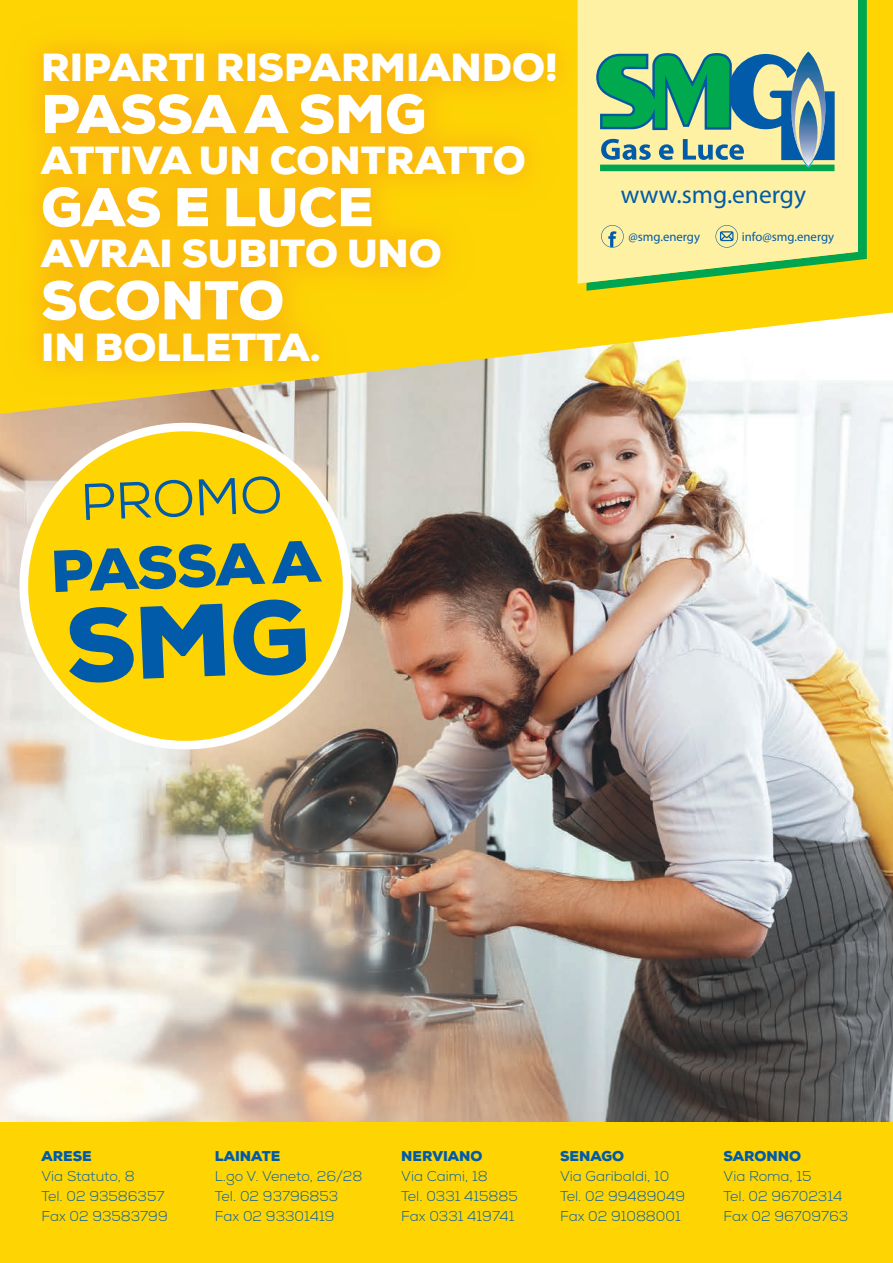
<style>
.page{position:relative;width:893px;height:1263px;background:#fff}
.page>*{position:absolute;margin:0;border:0;box-sizing:border-box;transform-origin:0 0}
.t1{font:900 58.95px "Nexa";color:#015ba8}
.t2{font:900 54.45px "Nexa";color:#fff}
.t3{font:51.3px "Nexa";color:#015ba8}
.t4{font:900 39.15px "Nexa";color:#fff}
.t5{font:25.35px "Myriad Pro";color:#015ba8}
.t6{font:300 14.25px/20.1px "Nexa";color:#015ba8}
.t7{font:900 14.25px "Nexa";color:#015ba8}
.t8{font:12.9px "Myriad Pro";color:#015ba8}
</style>
<div class="page">
<img style="left:0;top:414px;width:893px;height:709px">
<div style="left:0;top:1123px;width:893px;height:140px;background:#fed503"></div>
<svg style="left:0;top:0;width:893px;height:414px"></svg>
<img style="left:0;top:5px;width:601px;height:411px">
<svg style="left:16px;top:419px;width:339px;height:334px;background:#daccbe"></svg>
<svg style="left:25px;top:428px;width:321px;height:316px;background:#f6d743"></svg>
<svg style="left:586px;top:0;width:281px;height:291px;background:#71ba2c"></svg>
<svg style="left:578px;top:0;width:280px;height:284px;background:#f4ec98"></svg>
<svg style="left:595px;top:52px;width:240px;height:119px;background:#71b18e"></svg>
<svg style="left:601px;top:225px;width:23px;height:23px"></svg>
<svg style="left:715px;top:225px;width:23px;height:23px"></svg>
<img style="left:20px;top:28px;width:49px;height:94px">
<div style="left:67px;top:598px;width:240px;height:86px;background:#fed503"></div>
<h3 class="t4" style="left:41px;top:42px;width:518px">RIPARTI RISPARMIANDO!</h3>
<h2 class="t2" style="left:41px;top:79px;width:387px">PASSA A SMG</h2>
<h3 class="t4" style="left:41px;top:135px;width:486px">ATTIVA UN CONTRATTO</h3>
<h2 class="t2" style="left:41px;top:172px;width:334px">GAS E LUCE</h2>
<h3 class="t4" style="left:41px;top:229px;width:402px">AVRAI SUBITO UNO</h3>
<h2 class="t2" style="left:41px;top:265px;width:245px">SCONTO</h2>
<h3 class="t4" style="left:41px;top:322px;width:281px">IN BOLLETTA.</h3>
<h3 class="t3" style="left:80px;top:469px;width:204px;rotate:-2deg">PROMO</h3>
<h1 class="t1" style="left:49px;top:533px;width:271px;rotate:-2deg">PASSA A</h1>
<h3 class="t5" style="left:621px;top:180px;width:187px">www.smg.energy</h3>
<p class="t8" style="left:628px;top:230px;width:73px">@smg.energy</p>
<p class="t8" style="left:742px;top:230px;width:94px">info@smg.energy</p>
<p class="t7" style="left:41px;top:1147px;width:52px">ARESE</p>
<p class="t6" style="left:41px;top:1166px;width:128px">Via Statuto, 8<br>Tel. 02 93586357<br>Fax 02 93583799</p>
<p class="t7" style="left:215px;top:1147px;width:67px">LAINATE</p>
<p class="t6" style="left:215px;top:1166px;width:149px">L.go V. Veneto, 26/28<br>Tel. 02 93796853<br>Fax 02 93301419</p>
<p class="t7" style="left:401px;top:1147px;width:83px">NERVIANO</p>
<p class="t6" style="left:401px;top:1166px;width:118px">Via Caimi, 18<br>Tel. 0331 415885<br>Fax 0331 419741</p>
<p class="t7" style="left:560px;top:1147px;width:66px">SENAGO</p>
<p class="t6" style="left:560px;top:1166px;width:127px">Via Garibaldi, 10<br>Tel. 02 99489049<br>Fax 02 91088001</p>
<p class="t7" style="left:723px;top:1147px;width:79px">SARONNO</p>
<p class="t6" style="left:723px;top:1166px;width:126px">Via Roma, 15<br>Tel. 02 96702314<br>Fax 02 96709763</p>
</div>
